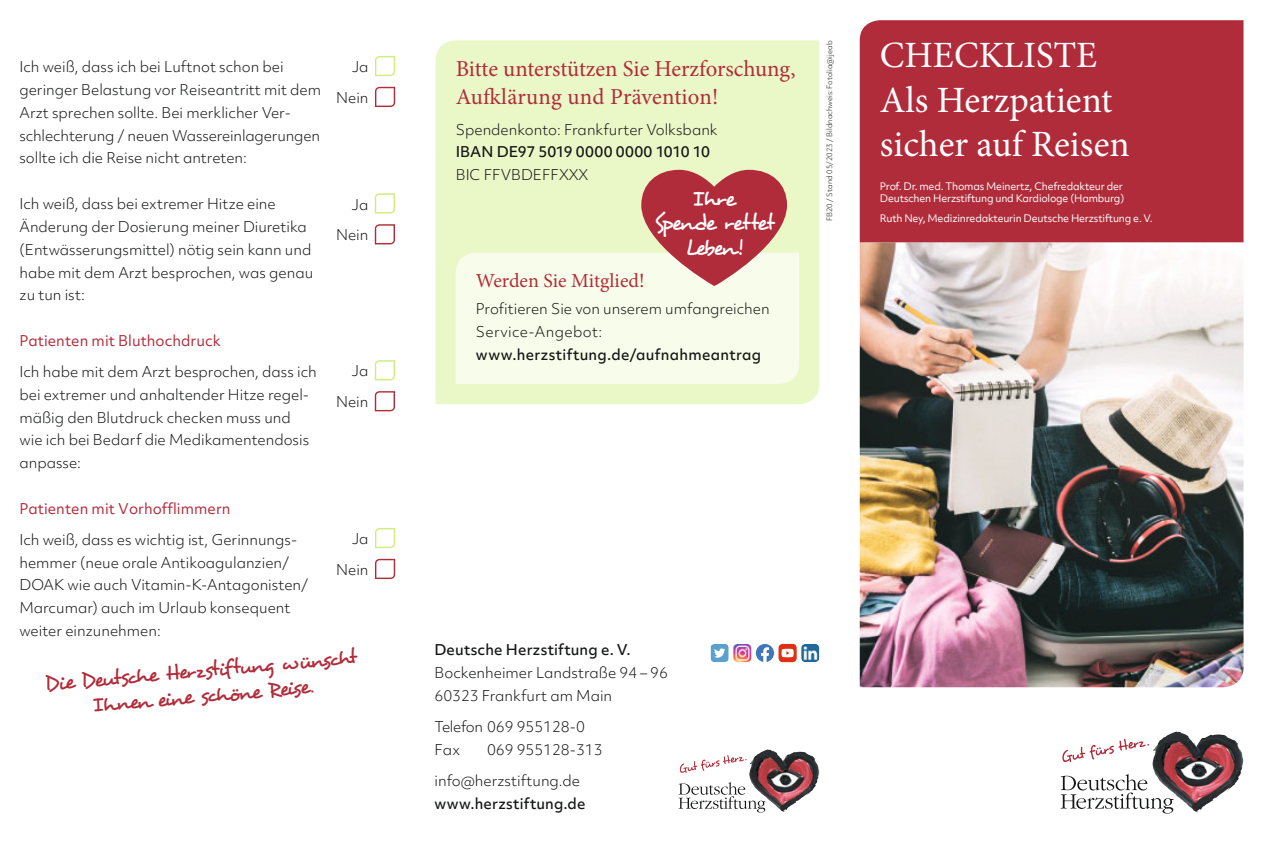
<style>
.page{position:relative;width:1263px;height:849px;background:#fff}
.page>*{position:absolute;margin:0;border:0;box-sizing:border-box;transform-origin:0 0}
.t1{font:37.05px/44.4px "Minion Pro";color:#fff}
.t2{font:22.8px/27.3px "Minion Pro";color:#b12c3a}
.t3{font:22.8px/24.2px "Desyrel";letter-spacing:-.065em;color:#fff;text-align:center}
.t4{font:21.45px/25.7px "Desyrel";color:#b12c3a;text-align:center}
.t5{font:19.95px "Minion Pro";color:#b12c3a}
.t6{font:300 14.25px/22.8px "Objektiv Mk 2";color:#151616}
.t7{font:500 14.25px "Objektiv Mk 2";letter-spacing:.015em;color:#151616}
.t8{font:14.25px "Objektiv Mk 2";color:#b12c3a}
.t9{font:10.05px/12px "Objektiv Mk 2";letter-spacing:-.02em;color:#fff}
.t10{font:300 7.2px "Objektiv Mk 2";color:#151616}
</style>
<div class="page">
<svg style="left:375px;top:56px;width:20px;height:20px"></svg>
<svg style="left:375px;top:87px;width:20px;height:20px"></svg>
<svg style="left:375px;top:193px;width:20px;height:20px"></svg>
<svg style="left:375px;top:224px;width:20px;height:20px"></svg>
<svg style="left:375px;top:360px;width:20px;height:20px"></svg>
<svg style="left:375px;top:391px;width:20px;height:20px"></svg>
<svg style="left:375px;top:528px;width:20px;height:20px"></svg>
<svg style="left:375px;top:558px;width:20px;height:21px"></svg>
<svg style="left:1061px;top:773px;width:112px;height:40px"></svg>
<svg style="left:1062px;top:738px;width:94px;height:25px"></svg>
<div style="left:778px;top:643px;width:19px;height:19px;background:#e12f13;border-radius:4px"></div>
<svg style="left:781px;top:648px;width:13px;height:9px"></svg>
<div style="left:710px;top:643px;width:19px;height:19px;background:#5ba1cf;border-radius:2px"></div>
<svg style="left:714px;top:648px;width:11px;height:9px"></svg>
<svg style="left:756px;top:644px;width:18px;height:18px"></svg>
<img style="left:733px;top:643px;width:18px;height:19px;border-radius:5px">
<img style="left:801px;top:643px;width:18px;height:19px;border-radius:4px">
<svg style="left:678px;top:781px;width:87px;height:31px"></svg>
<svg style="left:679px;top:755px;width:73px;height:19px"></svg>
<div style="left:860px;top:20px;width:383px;height:222px;background:#b12c3a"></div>
<img style="left:860px;top:242px;width:383px;height:445px">
<div style="left:436px;top:40px;width:383px;height:364px;background:#eaf8c8"></div>
<div style="left:456px;top:252px;width:343px;height:132px;background:#f7fdea"></div>
<svg style="left:641px;top:170px;width:146px;height:116px;background:#c46a6b"></svg>
<p class="t6" style="left:19px;top:55px;width:303px">Ich weiß, dass ich bei Luftnot schon bei geringer Belastung vor Reiseantritt mit dem Arzt sprechen sollte. Bei merklicher Ver&shy;schlechterung / neuen Wassereinlagerungen sollte ich die Reise nicht antreten:</p>
<p class="t6" style="left:19px;top:192px;width:295px">Ich weiß, dass bei extremer Hitze eine Änderung der Dosierung meiner Diuretika (Entwässerungsmittel) nötig sein kann und habe mit dem Arzt besprochen, was genau zu tun ist:</p>
<p class="t8" style="left:19px;top:330px;width:203px">Patienten mit Bluthochdruck</p>
<p class="t6" style="left:19px;top:360px;width:299px">Ich habe mit dem Arzt besprochen, dass ich bei extremer und anhaltender Hitze regel&shy;mäßig den Blutdruck checken muss und wie ich bei Bedarf die Medikamentendosis anpasse:</p>
<p class="t8" style="left:19px;top:498px;width:213px">Patienten mit Vorhofflimmern</p>
<p class="t6" style="left:19px;top:527px;width:290px">Ich weiß, dass es wichtig ist, Gerinnungs&shy;hemmer (neue orale Antikoagulanzien/ DOAK wie auch Vitamin-K-Antagonisten/ Marcumar) auch im Urlaub konsequent weiter einzunehmen:</p>
<p class="t6" style="left:336px;top:51px;width:34px;line-height:30.9px;text-align:right">Ja<br>Nein</p>
<p class="t6" style="left:336px;top:188px;width:34px;line-height:30.9px;text-align:right">Ja<br>Nein</p>
<p class="t6" style="left:336px;top:355px;width:34px;line-height:30.9px;text-align:right">Ja<br>Nein</p>
<p class="t6" style="left:336px;top:523px;width:34px;line-height:30.9px;text-align:right">Ja<br>Nein</p>
<h3 class="t4" style="left:44px;top:671px;width:314px;rotate:-5deg">Die Deutsche Herzstiftung wünscht<br>Ihnen eine schöne Reise.</h3>
<h2 class="t2" style="left:456px;top:57px;width:341px">Bitte unterstützen Sie Herzforschung,<br>Aufklärung und Prävention!</h2>
<p class="t6" style="left:456px;top:118px;width:263px">Spendenkonto: Frankfurter Volksbank</p>
<p class="t7" style="left:456px;top:142px;width:256px">IBAN DE97 5019 0000 0000 1010 10</p>
<p class="t6" style="left:456px;top:163px;width:134px">BIC FFVBDEFFXXX</p>
<h2 class="t3" style="left:654px;top:187px;width:122px">Ihre<br>Spende rettet<br>Leben!</h2>
<h3 class="t5" style="left:476px;top:273px;width:170px">Werden Sie Mitglied!</h3>
<p class="t6" style="left:476px;top:297px;width:295px">Profitieren Sie von unserem umfangreichen<br>Service-Angebot:</p>
<p class="t7" style="left:476px;top:344px;width:287px">www.herzstiftung.de/aufnahmeantrag</p>
<p class="t10" style="left:824px;top:221px;width:182px;rotate:-90deg">FB20 / Stand 05/2023 / Bildnachweis: Fotolia@ijeab</p>
<h1 class="t1" style="left:880px;top:36px;width:251px">CHECKLISTE<br>Als Herzpatient sicher auf Reisen</h1>
<p class="t9" style="left:880px;top:180px;width:246px">Prof. Dr. med. Thomas Meinertz, Chefredakteur der<br>Deutschen Herzstiftung und Kardiologe (Hamburg)</p>
<p class="t9" style="left:880px;top:212px;width:274px">Ruth Ney, Medizinredakteurin Deutsche Herzstiftung e. V.</p>
<p class="t7" style="left:434px;top:639px;width:198px">Deutsche Herzstiftung e. V.</p>
<p class="t6" style="left:434px;top:661px;width:235px">Bockenheimer Landstraße 94 – 96<br>60323 Frankfurt am Main</p>
<p class="t6" style="left:434px;top:715px;width:152px">Telefon 069 955128-0<br>Fax</p>
<p class="t6" style="left:434px;top:733px;width:170px;line-height:30.9px;text-indent:53px">069 955128-313 info@herzstiftung.de</p>
<p class="t7" style="left:434px;top:792px;width:153px">www.herzstiftung.de</p>
</div>
